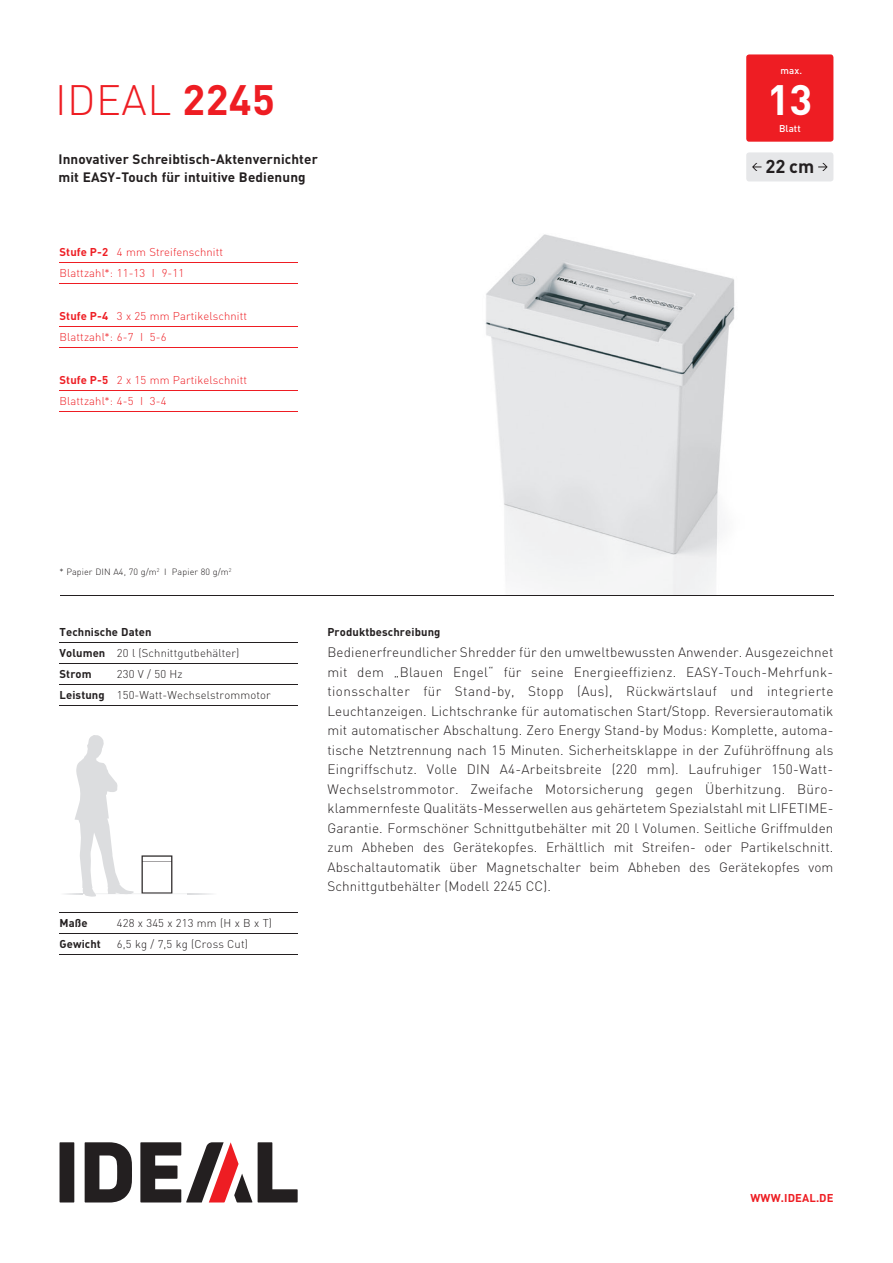
<style>
.page{position:relative;width:893px;height:1263px;background:#fff}
.page>*{position:absolute;margin:0;border:0;box-sizing:border-box;transform-origin:0 0}
.t1{font:300 42px "DIN";letter-spacing:.01em;color:#ee1d23}
.t2{font:700 42px "DIN";color:#fff}
.t3{font:700 18.45px "DIN";color:#231f20}
.t4{font:300 13.5px/19.5px "DIN";letter-spacing:.01em;color:#231f20;text-align:justify}
.t5{font:700 13.5px/18px "DIN";letter-spacing:.01em;color:#231f20}
.t6{font:300 11.25px/21.3px "DIN";letter-spacing:.01em;color:#ee1d23}
.t7{font:300 11.25px/21.1px "DIN";letter-spacing:.01em;color:#231f20}
.t8{font:700 11.25px/21.1px "DIN";letter-spacing:.01em;color:#231f20}
.t9{font:700 11.25px "DIN";letter-spacing:.01em;color:#ee1d23}
.t10{font:500 9.75px "DIN";letter-spacing:.01em;color:#fff}
.t11{font:300 9px "DIN";letter-spacing:.01em;color:#231f20}
.s1{font-weight:700}
.s2{font-weight:300}
</style>
<div class="page">
<div style="left:60px;top:1142px;width:14px;height:60px;background:#231f20"></div>
<svg style="left:258px;top:1142px;width:40px;height:60px"></svg>
<svg style="left:85px;top:1142px;width:47px;height:60px"></svg>
<svg style="left:140px;top:1142px;width:112px;height:60px"></svg>
<img style="left:485px;top:234px;width:250px;height:361px">
<div style="left:746px;top:54px;width:87px;height:88px;background:#ee1d23;border-radius:3px"></div>
<div style="left:746px;top:152px;width:87px;height:29px;background:#e6e7e9;border-radius:3px"></div>
<hr style="left:60px;top:595px;width:773px;height:1px;background:#231f20">
<svg style="left:752px;top:163px;width:9px;height:8px"></svg>
<svg style="left:818px;top:163px;width:10px;height:8px"></svg>
<svg style="left:65px;top:735px;width:146px;height:162px"></svg>
<hr style="left:60px;top:642px;width:238px;height:1px;background:#231f20">
<hr style="left:60px;top:663px;width:238px;height:1px;background:#231f20">
<hr style="left:60px;top:684px;width:238px;height:1px;background:#231f20">
<hr style="left:60px;top:705px;width:238px;height:1px;background:#231f20">
<hr style="left:60px;top:262px;width:238px;height:1px;background:#ee1d23">
<hr style="left:60px;top:284px;width:238px;height:1px;background:#ee1d23">
<hr style="left:60px;top:326px;width:238px;height:1px;background:#ee1d23">
<hr style="left:60px;top:347px;width:238px;height:1px;background:#ee1d23">
<hr style="left:60px;top:390px;width:238px;height:1px;background:#ee1d23">
<hr style="left:60px;top:411px;width:238px;height:1px;background:#ee1d23">
<hr style="left:60px;top:912px;width:238px;height:1px;background:#231f20">
<hr style="left:60px;top:933px;width:238px;height:1px;background:#231f20">
<hr style="left:60px;top:954px;width:238px;height:1px;background:#231f20">
<p class="t10" style="left:780px;top:65px;width:23px">max.</p>
<h1 class="t1" style="left:55px;top:74px;width:221px">IDEAL <span class="s1">2245</span></h1>
<h1 class="t2" style="left:767px;top:72px;width:47px">13</h1>
<p class="t5" style="left:58px;top:150px;width:261px">Innovativer Schreibtisch-Aktenvernichter mit EASY-Touch für intuitive Bedienung</p>
<p class="t6" style="left:60px;top:241px;width:165px"><span class="s1">Stufe P-2</span> 4 mm Streifenschnitt<br>Blattzahl*: 11-13 I 9-11</p>
<p class="t6" style="left:60px;top:305px;width:189px"><span class="s1">Stufe P-4</span> 3 x 25 mm Partikelschnitt<br>Blattzahl*: 6-7 I 5-6</p>
<p class="t6" style="left:60px;top:369px;width:189px"><span class="s1">Stufe P-5</span> 2 x 15 mm Partikelschnitt<br>Blattzahl*: 4-5 I 3-4</p>
<p class="t10" style="left:779px;top:122px;width:23px">Blatt</p>
<h2 class="t3" style="left:765px;top:154px;width:51px">22 cm</h2>
<p class="t11" style="left:60px;top:567px;width:174px">* Papier DIN A4, 70 g/m<sup>2</sup> I Papier 80 g/m<sup>2</sup></p>
<p class="t8" style="left:60px;top:620px;width:181px">Technische Daten<br>Volumen <span class="s2">20 l (Schnittgutbehälter)<br></span>Strom</p>
<p class="t7" style="left:60px;top:663px;width:213px;text-indent:57px">230 V / 50 Hz<br><span class="s1">Leistung</span> 150-Watt-Wechselstrommotor</p>
<p class="t8" style="left:60px;top:912px;width:30px">Maße</p>
<p class="t7" style="left:117px;top:912px;width:157px">428 x 345 x 213 mm (H x B x T)</p>
<p class="t8" style="left:60px;top:933px;width:43px">Gewicht</p>
<p class="t7" style="left:117px;top:933px;width:133px">6,5 kg / 7,5 kg (Cross Cut)</p>
<p class="t8" style="left:327px;top:620px;width:115px">Produktbeschreibung</p>
<p class="t4" style="left:327px;top:642px;width:508px">Bedienerfreundlicher Shredder für den umweltbewussten Anwender. Ausgezeichnet mit dem „Blauen Engel“ für seine Energieeffizienz. EASY-Touch-Mehrfunk&shy;tionsschalter für Stand-by, Stopp (Aus), Rückwärtslauf und integrierte Leuchtanzeigen. Lichtschranke für automatischen Start/Stopp. Reversierautomatik mit automatischer Abschaltung. Zero Energy Stand-by Modus: Komplette, automa&shy;tische Netztrennung nach 15 Minuten. Sicherheitsklappe in der Zuführöffnung als Eingriffschutz. Volle DIN A4-Arbeitsbreite (220 mm). Laufruhiger 150-Watt-Wechselstrommotor. Zweifache Motorsicherung gegen Überhitzung. Büro&shy;klammernfeste Qualitäts-Messerwellen aus gehärtetem Spezialstahl mit LIFETIME-Garantie. Formschöner Schnittgutbehälter mit 20 l Volumen. Seitliche Griffmulden zum Abheben des Gerätekopfes. Erhältlich mit Streifen- oder Partikelschnitt.<br>Abschaltautomatik über Magnetschalter beim Abheben des Gerätekopfes vom Schnittgutbehälter (Modell 2245 CC).</p>
<p class="t9" style="left:750px;top:1191px;width:85px">WWW.IDEAL.DE</p>
</div>
